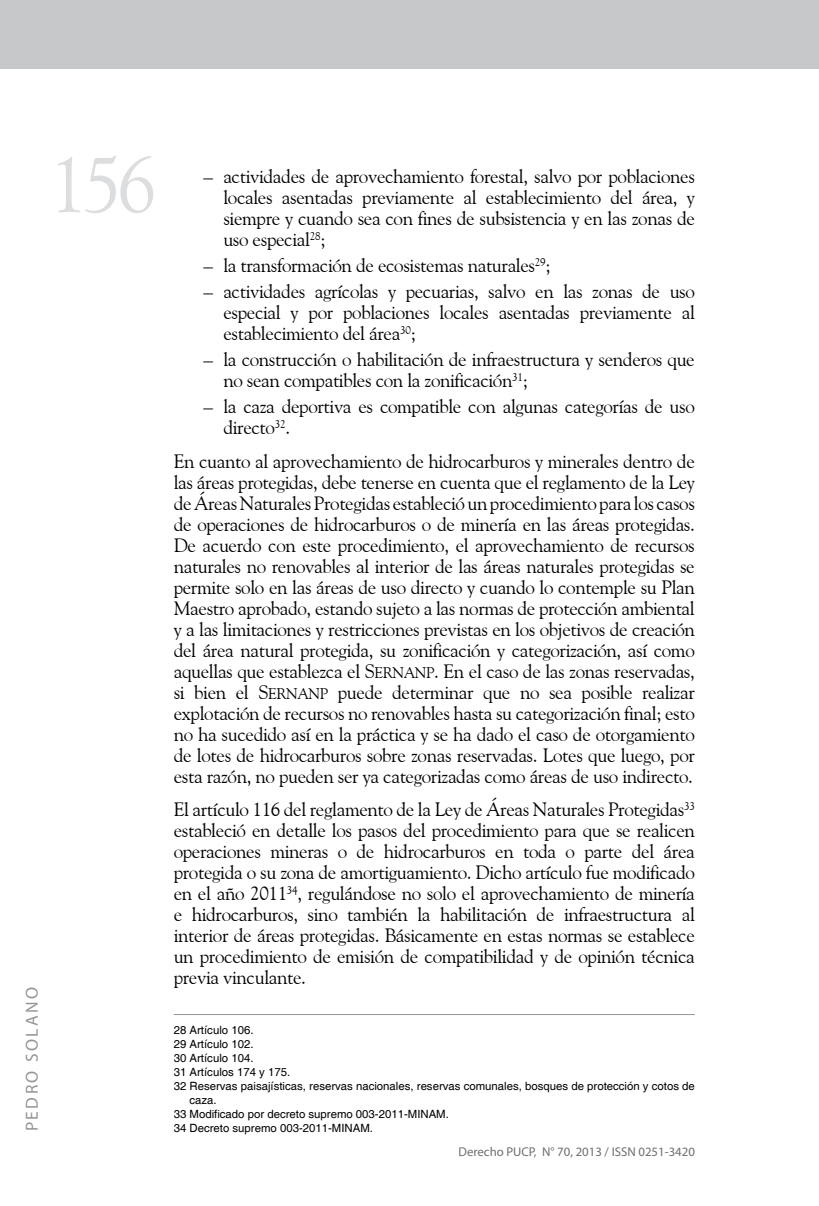
<style>
.page{position:relative;width:819px;height:1206px;background:#fff}
.page>*{position:absolute;margin:0;border:0;box-sizing:border-box;transform-origin:0 0}
.t1{font:78.75px "Goudy Old Style BT";color:#dcddde}
.t2{font:19.25px/21px "Goudy Old Style BT";letter-spacing:-.02em;color:#000;text-align:justify}
.t3{font:17.5px "Myriad Pro";letter-spacing:.14em;color:#939598}
.t4{font:12.78px "Myriad Pro";color:#6d6e71}
.t5{font:11.38px "Helvetica";color:#000}
.s1{font-family:"Goudy Old Style BT Roman SC800"}
.s2{font-family:"Goudy Old Style BT Roman SC800";font-size:15.4px}
</style>
<div class="page">
<div style="left:0;top:0;width:819px;height:69px;background:#c7c8ca"></div>
<hr style="left:174px;top:1014px;width:520px;height:1px;background:#939598">
<h1 class="t1" style="left:49px;top:136px;width:109px">156</h1>
<p class="t3" style="left:21px;top:1131px;width:146px;rotate:-90deg">P edro Solano</p>
<p class="t2" style="left:223px;top:166px;width:473px;text-indent:-20px">– actividades de aprovechamiento forestal, salvo por poblaciones locales asentadas previamente al establecimiento del área, y siempre y cuando sea con fines de subsistencia y en las zonas de uso especial<sup>28</sup>;</p>
<p class="t2" style="left:203px;top:255px;width:349px">– la transformación de ecosistemas naturales<sup>29</sup>;</p>
<p class="t2" style="left:223px;top:281px;width:473px;text-indent:-20px">– actividades agrícolas y pecuarias, salvo en las zonas de uso especial y por poblaciones locales asentadas previamente al establecimiento del área<sup>30</sup>;</p>
<p class="t2" style="left:223px;top:349px;width:473px;text-indent:-20px">– la construcción o habilitación de infraestructura y senderos que no sean compatibles con la zonificación<sup>31</sup>;</p>
<p class="t2" style="left:223px;top:396px;width:473px;text-indent:-20px">– la caza deportiva es compatible con algunas categorías de uso directo<sup>32</sup>.</p>
<p class="t2" style="left:174px;top:450px;width:523px">En cuanto al aprovechamiento de hidrocarburos y minerales dentro de las áreas protegidas, debe tenerse en cuenta que el reglamento de la Ley de Áreas Naturales Protegidas estableció un procedimiento para los casos de operaciones de hidrocarburos o de minería en las áreas protegidas.<br>De acuerdo con este procedimiento, el aprovechamiento de recursos naturales no renovables al interior de las áreas naturales protegidas se permite solo en las áreas de uso directo y cuando lo contemple su Plan Maestro aprobado, estando sujeto a las normas de protección ambiental y a las limitaciones y restricciones previstas en los objetivos de creación del área natural protegida, su zonificación y categorización, así como aquellas que establezca el <span class="s1">S</span><span class="s2">ERNANP</span>. En el caso de las zonas reservadas, si bien el <span class="s1">S</span><span class="s2">ERNANP</span> puede determinar que no sea posible realizar explotación de recursos no renovables hasta su categorización final; esto no ha sucedido así en la práctica y se ha dado el caso de otorgamiento de lotes de hidrocarburos sobre zonas reservadas. Lotes que luego, por esta razón, no pueden ser ya categorizadas como áreas de uso indirecto.</p>
<p class="t2" style="left:174px;top:798px;width:522px">El artículo 116 del reglamento de la Ley de Áreas Naturales Protegidas<sup>33 </sup>estableció en detalle los pasos del procedimiento para que se realicen operaciones mineras o de hidrocarburos en toda o parte del área protegida o su zona de amortiguamiento. Dicho artículo fue modificado en el año 2011<sup>34</sup>, regulándose no solo el aprovechamiento de minería e hidrocarburos, sino también la habilitación de infraestructura al interior de áreas protegidas. Básicamente en estas normas se establece un procedimiento de emisión de compatibilidad y de opinión técnica previa vinculante.</p>
<p class="t5" style="left:174px;top:1022px;width:81px">28 Artículo 106.</p>
<p class="t5" style="left:174px;top:1036px;width:81px">29 Artículo 102.</p>
<p class="t5" style="left:174px;top:1050px;width:81px">30 Artículo 104.</p>
<p class="t5" style="left:174px;top:1064px;width:118px">31 Artículos 174 y 175.</p>
<p class="t5" style="left:174px;top:1078px;width:522px">32 Reservas paisajísticas, reservas nacionales, reservas comunales, bosques de protección y cotos de</p>
<p class="t5" style="left:189px;top:1092px;width:29px">caza.</p>
<p class="t5" style="left:174px;top:1106px;width:277px">33 Modificado por decreto supremo 003-2011-MINAM.</p>
<p class="t5" style="left:174px;top:1120px;width:201px">34 Decreto supremo 003-2011-MINAM.</p>
<p class="t4" style="left:458px;top:1144px;width:160px">Derecho PUCP, N° 70, 2013 / ISSN</p>
<p class="t4" style="left:638px;top:1144px;width:58px">0251-3420</p>
</div>
